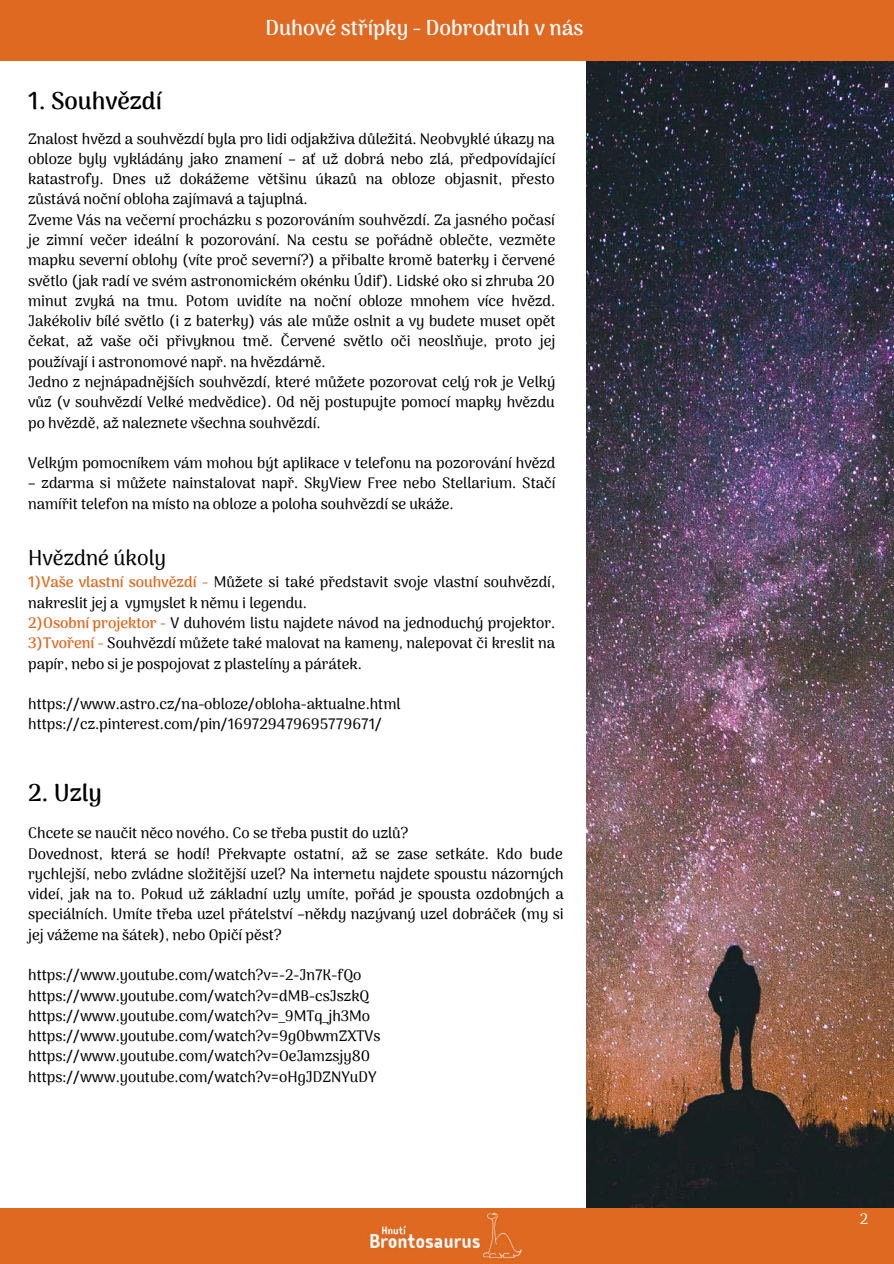
<style>
.page{position:relative;width:894px;height:1264px;background:#fff}
.page>*{position:absolute;margin:0;border:0;box-sizing:border-box;transform-origin:0 0}
.t1{font:700 24px "Arima Madurai";color:#000}
.t2{font:700 21px "Arima Madurai";color:#fafafa}
.t3{font:500 21px "Arima Madurai";color:#000}
.t4{font:500 15px/20.2px "Arima Madurai";color:#000}
.t5{font:500 15px "Arima Madurai";color:#fafafa}
.s1{font-weight:700;color:#df6921}
.s2{color:#df6921}
</style>
<div class="page">
<img style="left:586px;top:61px;width:307px;height:1147px">
<div style="left:0;top:1208px;width:893px;height:55px;background:#df6921"></div>
<div style="left:0;top:0;width:893px;height:61px;background:#df6921"></div>
<img style="left:370px;top:1212px;width:152px;height:48px">
<h1 class="t1" style="left:28px;top:87px;width:135px">1. Souhvězdí</h1>
<h2 class="t2" style="left:265px;top:15px;width:319px">Duhové střípky - Dobrodruh v nás</h2>
<p class="t4" style="left:28px;top:128px;width:528px">Znalost hvězd a souhvězdí byla pro lidi odjakživa důležitá. Neobvyklé úkazy na obloze byly vykládány jako znamení – ať už dobrá nebo zlá, předpovídající katastrofy. Dnes už dokážeme většinu úkazů na obloze objasnit, přesto zůstává noční obloha zajímavá a tajuplná.<br>Zveme Vás na večerní procházku s pozorováním souhvězdí. Za jasného počasí je zimní večer ideální k pozorování. Na cestu se pořádně oblečte, vezměte mapku severní oblohy (víte proč severní?) a přibalte kromě baterky i červené světlo (jak radí ve svém astronomickém okénku Údif). Lidské oko si zhruba 20 minut zvyká na tmu. Potom uvidíte na noční obloze mnohem více hvězd.<br>Jakékoliv bílé světlo (i z baterky) vás ale může oslnit a vy budete muset opět čekat, až vaše oči přivyknou tmě. Červené světlo oči neoslňuje, proto jej používají i astronomové např. na hvězdárně.<br>Jedno z nejnápadnějších souhvězdí, které můžete pozorovat celý rok je Velký vůz (v souhvězdí Velké medvědice). Od něj postupujte pomocí mapky hvězdu po hvězdě, až naleznete všechna souhvězdí.</p>
<p class="t4" style="left:28px;top:453px;width:528px">Velkým pomocníkem vám mohou být aplikace v telefonu na pozorování hvězd</p>
<p class="t4" style="left:28px;top:473px;width:528px">– zdarma si můžete nainstalovat např. SkyView Free nebo Stellarium. Stačí namířit telefon na místo na obloze a poloha souhvězdí se ukáže.</p>
<h2 class="t3" style="left:28px;top:545px;width:139px">Hvězdné úkoly</h2>
<p class="t4" style="left:28px;top:572px;width:528px"><span class="s1">1)Vaše vlastní souhvězdí</span> <span class="s2">-</span> Můžete si také představit svoje vlastní souhvězdí, nakreslit jej a vymyslet k němu i legendu.<br><span class="s1">2)Osobní projektor</span> <span class="s2">-</span> V duhovém listu najdete návod na jednoduchý projektor.<br><span class="s1">3)Tvoření -</span> Souhvězdí můžete také malovat na kameny, nalepovat či kreslit na papír, nebo si je pospojovat z plastelíny a párátek.</p>
<p class="t4" style="left:28px;top:693px;width:374px">https://www.astro.cz/na-obloze/obloha-aktualne.html https://cz.pinterest.com/pin/169729479695779671/</p>
<h1 class="t1" style="left:28px;top:778px;width:75px">2. Uzly</h1>
<p class="t4" style="left:28px;top:823px;width:537px">Chcete se naučit něco nového. Co se třeba pustit do uzlů?<br>Dovednost, která se hodí! Překvapte ostatní, až se zase setkáte. Kdo bude rychlejší, nebo zvládne složitější uzel? Na internetu najdete spoustu názorných videí, jak na to. Pokud už základní uzly umíte, pořád je spousta ozdobných a speciálních. Umíte třeba uzel přátelství –někdy nazývaný uzel dobráček (my si jej vážeme na šátek), nebo Opičí pěst?</p>
<p class="t4" style="left:28px;top:965px;width:353px">https://www.youtube.com/watch?v=-2-Jn7K-fQo https://www.youtube.com/watch?v=dMB-csJszkQ https://www.youtube.com/watch?v=_9MTq_jh3Mo https://www.youtube.com/watch?v=9g0bwmZXTVs https://www.youtube.com/watch?v=OeJamzsjy80 https://www.youtube.com/watch?v=oHgJDZNYuDY</p>
<p class="t5" style="left:859px;top:1210px;width:10px">2</p>
</div>
